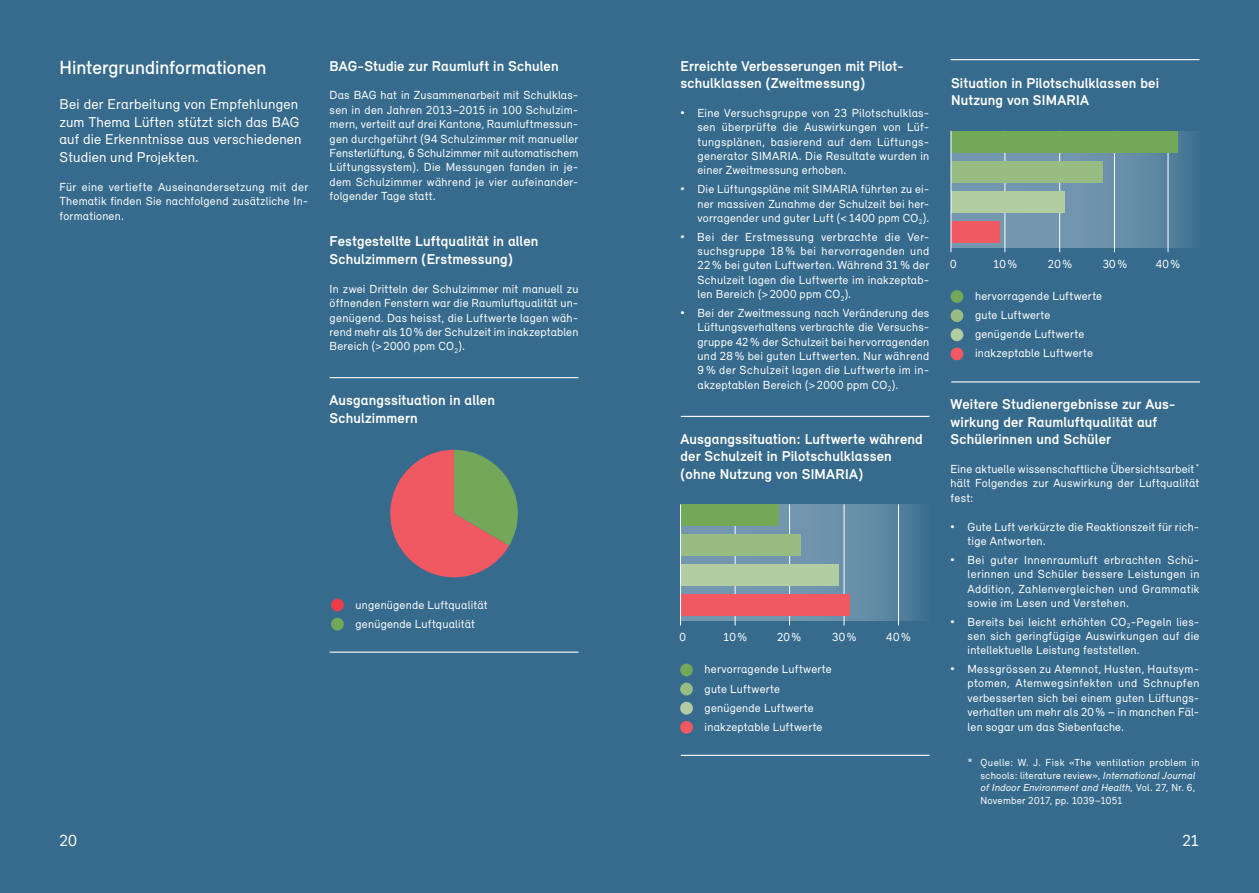
<style>
.page{position:relative;width:1259px;height:893px;background:#376b8d}
.page>*{position:absolute;margin:0;border:0;box-sizing:border-box;transform-origin:0 0}
.t1{font:500 19.5px "Relevant";letter-spacing:-.005em;color:#fff}
.t2{font:16.5px "Relevant";color:#fff}
.t3{font:700 14.7px/17.5px "Relevant";letter-spacing:.01em;color:#fff}
.t4{font:14.7px/17.5px "Relevant";letter-spacing:.01em;color:#fff}
.t5{font:12px/14.4px "Relevant";letter-spacing:.02em;color:#fff;text-align:justify}
.t6{font:10.5px/12.6px "Relevant";letter-spacing:.025em;color:#fff}
.s1{font-family:"Arial"}
.s2{font-style:italic}
</style>
<div class="page">
<svg style="left:681px;top:504px;width:239px;height:117px;background:#678da5"></svg>
<svg style="left:951px;top:131px;width:240px;height:116px;background:#6990a7"></svg>
<svg style="left:390px;top:450px;width:128px;height:127px"></svg>
<div style="left:331px;top:618px;width:13px;height:12px;background:#72a858;border-radius:50%"></div>
<div style="left:331px;top:599px;width:13px;height:12px;background:#ee3d49;border-radius:50%"></div>
<div style="left:680px;top:721px;width:13px;height:13px;background:#f05961;border-radius:50%"></div>
<div style="left:950px;top:348px;width:13px;height:12px;background:#f05961;border-radius:50%"></div>
<div style="left:680px;top:683px;width:13px;height:12px;background:#98bd84;border-radius:50%"></div>
<div style="left:950px;top:309px;width:13px;height:13px;background:#98bd84;border-radius:50%"></div>
<div style="left:680px;top:663px;width:13px;height:13px;background:#72a858;border-radius:50%"></div>
<div style="left:950px;top:290px;width:13px;height:13px;background:#72a858;border-radius:50%"></div>
<div style="left:680px;top:702px;width:13px;height:13px;background:#b3cda3;border-radius:50%"></div>
<div style="left:950px;top:328px;width:13px;height:13px;background:#b3cda3;border-radius:50%"></div>
<hr style="left:330px;top:377px;width:248px;height:1px;background:#fff">
<hr style="left:681px;top:416px;width:248px;height:1px;background:#fff">
<hr style="left:950px;top:59px;width:249px;height:1px;background:#fff">
<hr style="left:330px;top:652px;width:248px;height:1px;background:#fff">
<hr style="left:681px;top:755px;width:248px;height:1px;background:#fff">
<hr style="left:951px;top:381px;width:249px;height:1px;background:#fff">
<hr style="left:735px;top:504px;width:1px;height:122px;background:#fff">
<hr style="left:1004px;top:131px;width:1px;height:121px;background:#fff">
<hr style="left:789px;top:504px;width:1px;height:122px;background:#fff">
<hr style="left:1059px;top:131px;width:1px;height:121px;background:#fff">
<hr style="left:1114px;top:131px;width:1px;height:121px;background:#fff">
<hr style="left:1167px;top:131px;width:1px;height:121px;background:#fff">
<hr style="left:843px;top:504px;width:1px;height:122px;background:#fff">
<hr style="left:898px;top:504px;width:1px;height:122px;background:#fff">
<div style="left:681px;top:504px;width:97px;height:21px;background:#72a858"></div>
<div style="left:951px;top:131px;width:227px;height:21px;background:#72a858"></div>
<div style="left:681px;top:534px;width:119px;height:22px;background:#98bd84"></div>
<div style="left:951px;top:161px;width:152px;height:21px;background:#98bd84"></div>
<div style="left:681px;top:565px;width:157px;height:21px;background:#b3cda3"></div>
<div style="left:951px;top:191px;width:114px;height:21px;background:#b3cda3"></div>
<div style="left:681px;top:595px;width:168px;height:21px;background:#f05961"></div>
<div style="left:951px;top:221px;width:48px;height:22px;background:#f05961"></div>
<hr style="left:680px;top:504px;width:1px;height:122px;background:#fff">
<hr style="left:950px;top:131px;width:1px;height:121px;background:#fff">
<h1 class="t1" style="left:60px;top:56px;width:208px">Hintergrundinformationen</h1>
<p class="t4" style="left:60px;top:95px;width:244px">Bei der Erarbeitung von Empfehlungen zum Thema Lüften stützt sich das BAG auf die Erkenntnisse aus verschiedenen Studien und Projekten.</p>
<p class="t5" style="left:60px;top:179px;width:250px">Für eine vertiefte Auseinandersetzung mit der Thematik finden Sie nachfolgend zusätzliche In&shy;formationen.</p>
<p class="t3" style="left:330px;top:57px;width:230px">BAG-Studie zur Raumluft in Schulen</p>
<p class="t5" style="left:330px;top:88px;width:250px">Das BAG hat in Zusammenarbeit mit Schulklas&shy;sen in den Jahren 2013–2015 in 100 Schulzim&shy;mern, verteilt auf drei Kantone, Raumluftmessun&shy;gen durchgeführt (94 Schulzimmer mit manueller Fensterlüftung, 6 Schulzimmer mit automatischem Lüftungssystem). Die Messungen fanden in je&shy;dem Schulzimmer während je vier aufeinander&shy;folgender Tage statt.</p>
<p class="t3" style="left:330px;top:232px;width:210px">Festgestellte Luftqualität in allen<br>Schulzimmern (Erstmessung)</p>
<p class="t5" style="left:330px;top:281px;width:250px">In zwei Dritteln der Schulzimmer mit manuell zu öffnenden Fenstern war die Raumluftqualität un&shy;genügend. Das heisst, die Luftwerte lagen wäh&shy;rend mehr als 10% der Schulzeit im inakzeptablen Bereich (&gt; 2000 ppm CO<sub>2</sub>).</p>
<p class="t3" style="left:330px;top:391px;width:167px">Ausgangssituation in allen<br>Schulzimmern</p>
<p class="t5" style="left:355px;top:597px;width:133px">ungenügende Luftqualität</p>
<p class="t5" style="left:355px;top:616px;width:121px">genügende Luftqualität</p>
<p class="t3" style="left:680px;top:57px;width:225px">Erreichte Verbesserungen mit Pilot‑ schulklassen (Zweitmessung)</p>
<p class="t5" style="left:697px;top:105px;width:233px;text-indent:-17px"><span class="s1">•</span> Eine Versuchsgruppe von 23 Pilotschulklas&shy;sen überprüfte die Auswirkungen von Lüf&shy;tungsplänen, basierend auf dem Lüftungs&shy;generator SIMARIA. Die Resultate wurden in einer Zweitmessung erhoben.</p>
<p class="t5" style="left:697px;top:182px;width:233px;text-indent:-17px"><span class="s1">•</span> Die Lüftungspläne mit SIMARIA führten zu ei&shy;ner massiven Zunahme der Schulzeit bei her&shy;vorragender und guter Luft (&lt; 1400 ppm CO<sub>2</sub>).</p>
<p class="t5" style="left:697px;top:229px;width:233px;text-indent:-17px"><span class="s1">•</span> Bei der Erstmessung verbrachte die Ver&shy;suchsgruppe 18 % bei hervorragenden und 22 % bei guten Luftwerten. Während 31 % der Schulzeit lagen die Luftwerte im inakzeptab&shy;len Bereich (&gt; 2000 ppm CO<sub>2</sub>).</p>
<p class="t5" style="left:697px;top:305px;width:233px;text-align:left;text-indent:-17px"><span class="s1">•</span> Bei der Zweitmessung nach Veränderung des Lüftungsverhaltens verbrachte die Versuchs&shy;gruppe 42 % der Schulzeit bei hervorragenden und 28 % bei guten Luftwerten. Nur während 9 % der Schulzeit lagen die Luftwerte im in&shy;akzeptablen Bereich (&gt; 2000 ppm CO<sub>2</sub>).</p>
<p class="t3" style="left:680px;top:430px;width:244px">Ausgangssituation: Luftwerte während der Schulzeit in Pilotschulklassen (ohne Nutzung von SIMARIA)</p>
<p class="t5" style="left:679px;top:629px;width:8px">0</p>
<p class="t5" style="left:723px;top:629px;width:25px">10%</p>
<p class="t5" style="left:777px;top:629px;width:26px">20%</p>
<p class="t5" style="left:832px;top:629px;width:26px">30%</p>
<p class="t5" style="left:886px;top:629px;width:26px">40%</p>
<p class="t5" style="left:704px;top:662px;width:129px">hervorragende Luftwerte</p>
<p class="t5" style="left:704px;top:681px;width:77px">gute Luftwerte</p>
<p class="t5" style="left:704px;top:700px;width:111px">genügende Luftwerte</p>
<p class="t5" style="left:704px;top:719px;width:119px">inakzeptable Luftwerte</p>
<p class="t3" style="left:951px;top:74px;width:210px">Situation in Pilotschulklassen bei<br>Nutzung von SIMARIA</p>
<p class="t5" style="left:950px;top:256px;width:8px">0</p>
<p class="t5" style="left:993px;top:256px;width:25px">10%</p>
<p class="t5" style="left:1048px;top:256px;width:26px">20%</p>
<p class="t5" style="left:1102px;top:256px;width:26px">30%</p>
<p class="t5" style="left:1155px;top:256px;width:26px">40%</p>
<p class="t5" style="left:975px;top:289px;width:129px">hervorragende Luftwerte</p>
<p class="t5" style="left:975px;top:308px;width:77px">gute Luftwerte</p>
<p class="t5" style="left:975px;top:327px;width:111px">genügende Luftwerte</p>
<p class="t5" style="left:975px;top:346px;width:119px">inakzeptable Luftwerte</p>
<p class="t3" style="left:950px;top:395px;width:224px">Weitere Studienergebnisse zur Aus&shy;wirkung der Raumluftqualität auf<br>Schülerinnen und Schüler</p>
<p class="t5" style="left:950px;top:462px;width:250px">Eine aktuelle wissenschaftliche Übersichtsarbeit <sup>* </sup>hält Folgendes zur Auswirkung der Luftqualität fest:</p>
<p class="t5" style="left:967px;top:519px;width:233px;text-indent:-17px"><span class="s1">•</span> Gute Luft verkürzte die Reaktionszeit für rich&shy;tige Antworten.</p>
<p class="t5" style="left:967px;top:552px;width:233px;text-indent:-17px"><span class="s1">•</span> Bei guter Innenraumluft erbrachten Schü&shy;lerinnen und Schüler bessere Leistungen in Addition, Zahlenvergleichen und Grammatik sowie im Lesen und Verstehen.</p>
<p class="t5" style="left:967px;top:614px;width:233px;text-indent:-17px"><span class="s1">•</span> Bereits bei leicht erhöhten CO<sub>2</sub>-Pegeln lies&shy;sen sich geringfügige Auswirkungen auf die intellektuelle Leistung feststellen.</p>
<p class="t5" style="left:967px;top:661px;width:233px;text-indent:-17px"><span class="s1">•</span> Messgrössen zu Atemnot, Husten, Hautsym&shy;ptomen, Atemwegsinfekten und Schnupfen verbesserten sich bei einem guten Lüftungs&shy;verhalten um mehr als 20 % – in manchen Fäl&shy;len sogar um das Siebenfache.</p>
<p class="t6" style="left:980px;top:756px;width:220px;text-indent:-13px">* Quelle: W. J. Fisk «The ventilation problem in schools: literature review», <span class="s2">International Journal of Indoor Environment and Health,</span> Vol. 27, Nr. 6, November 2017, pp. 1039–1051</p>
<h2 class="t2" style="left:60px;top:830px;width:19px">20</h2>
<h2 class="t2" style="left:1182px;top:830px;width:19px">21</h2>
</div>
